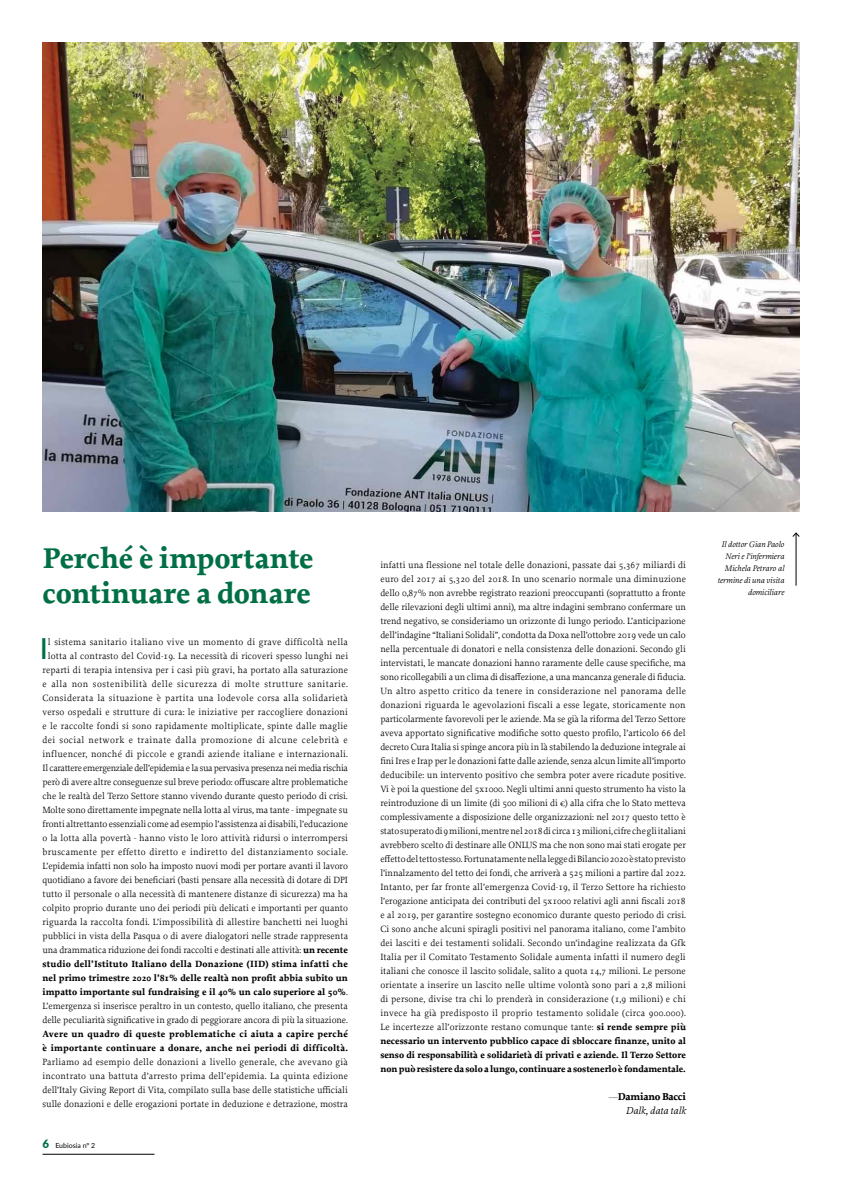
<style>
.page{position:relative;width:842px;height:1191px;background:#fff}
.page>*{position:absolute;margin:0;border:0;box-sizing:border-box;transform-origin:0 0}
.t1{font:700 30px/35px "Proforma";letter-spacing:-.01em;color:#006f45}
.t2{font:500 29px "Lato";color:#006f45}
.t3{font:italic 10.5px/14px "Proforma";letter-spacing:.005em;color:#000;text-align:right}
.t4{font:9.5px/14px "Proforma";letter-spacing:.005em;color:#000;text-align:justify}
.t5{font:700 9.5px/14px "Proforma";letter-spacing:.03em;color:#000}
.t6{font:italic 8.5px/12px "Proforma";color:#000;text-align:right}
.t7{font:7px "Lato";color:#000}
.s1{font-weight:700}
.s2{font-weight:900;font-size:12px;color:#006f45}
.s3{font-weight:300;font-style:normal;font-size:9px}
.s4{font-weight:700;font-style:normal}
</style>
<div class="page">
<hr style="left:43px;top:1154px;width:111px;height:1px;background:#000">
<img style="left:43px;top:43px;width:756px;height:469px">
<hr style="left:796px;top:533px;width:1px;height:52px;background:#000">
<svg style="left:792px;top:532px;width:8px;height:5px"></svg>
<h1 class="t1" style="left:43px;top:540px;width:272px">Perché è importante continuare a donare</h1>
<h2 class="t2" style="left:40px;top:627px;width:10px">I</h2>
<p class="t4" style="left:43px;top:634px;width:307px;text-align:center">l sistema sanitario italiano vive un momento di grave difficoltà nella lotta al contrasto del Covid-19. La necessità di ricoveri spesso lunghi nei reparti di terapia intensiva per i casi più gravi, ha portato alla saturazione e alla non sostenibilità delle sicurezza di molte strutture sanitarie.<br>Considerata la situazione è partita una lodevole corsa alla solidarietà verso ospedali e strutture di cura: le iniziative per raccogliere donazioni e le raccolte fondi si sono rapidamente moltiplicate, spinte dalle maglie dei social network e trainate dalla promozione di alcune celebrità e influencer, nonché di piccole e grandi aziende italiane e internazionali.<br>Il carattere emergenziale dell’epidemia e la sua pervasiva presenza nei media rischia però di avere altre conseguenze sul breve periodo: offuscare altre problematiche che le realtà del Terzo Settore stanno vivendo durante questo periodo di crisi.<br>Molte sono direttamente impegnate nella lotta al virus, ma tante - impegnate su fronti altrettanto essenziali come ad esempio l’assistenza ai disabili, l’educazione o la lotta alla povertà - hanno visto le loro attività ridursi o interrompersi bruscamente per effetto diretto e indiretto del distanziamento sociale.<br>L’epidemia infatti non solo ha imposto nuovi modi per portare avanti il lavoro quotidiano a favore dei beneficiari (basti pensare alla necessità di dotare di DPI tutto il personale o alla necessità di mantenere distanze di sicurezza) ma ha colpito proprio durante uno dei periodi più delicati e importanti per quanto riguarda la raccolta fondi. L’impossibilità di allestire banchetti nei luoghi pubblici in vista della Pasqua o di avere dialogatori nelle strade rappresenta una drammatica riduzione dei fondi raccolti e destinati alle attività: <span class="s1">un recente studio dell’Istituto Italiano della Donazione (IID) stima infatti che nel primo trimestre 2020 l’81% delle realtà non profit abbia subito un impatto importante sul fundraising e il 40% un calo superiore al 50%</span>.<br>L’emergenza si inserisce peraltro in un contesto, quello italiano, che presenta delle peculiarità significative in grado di peggiorare ancora di più la situazione.</p>
<p class="t5" style="left:43px;top:1027px;width:307px">Avere un quadro di queste problematiche ci aiuta a capire perché è importante continuare a donare, anche nei periodi di difficoltà.</p>
<p class="t4" style="left:43px;top:1054px;width:307px">Parliamo ad esempio delle donazioni a livello generale, che avevano già incontrato una battuta d’arresto prima dell’epidemia. La quinta edizione dell’Italy Giving Report di Vita, compilato sulla base delle statistiche ufficiali sulle donazioni e delle erogazioni portate in deduzione e detrazione, mostra</p>
<p class="t7" style="left:43px;top:1140px;width:54px"><span class="s2">6</span> Eubiosia n° 2</p>
<p class="t4" style="left:380px;top:557px;width:307px">infatti una flessione nel totale delle donazioni, passate dai 5,367 miliardi di euro del 2017 ai 5,320 del 2018. In uno scenario normale una diminuzione dello 0,87% non avrebbe registrato reazioni preoccupanti (soprattutto a fronte delle rilevazioni degli ultimi anni), ma altre indagini sembrano confermare un trend negativo, se consideriamo un orizzonte di lungo periodo. L’anticipazione dell’indagine “Italiani Solidali”, condotta da Doxa nell’ottobre 2019 vede un calo nella percentuale di donatori e nella consistenza delle donazioni. Secondo gli intervistati, le mancate donazioni hanno raramente delle cause specifiche, ma sono ricollegabili a un clima di disaffezione, a una mancanza generale di fiducia.<br>Un altro aspetto critico da tenere in considerazione nel panorama delle donazioni riguarda le agevolazioni fiscali a esse legate, storicamente non particolarmente favorevoli per le aziende. Ma se già la riforma del Terzo Settore aveva apportato significative modifiche sotto questo profilo, l’articolo 66 del decreto Cura Italia si spinge ancora più in là stabilendo la deduzione integrale ai fini Ires e Irap per le donazioni fatte dalle aziende, senza alcun limite all’importo deducibile: un intervento positivo che sembra poter avere ricadute positive.<br>Vi è poi la questione del 5x1000. Negli ultimi anni questo strumento ha visto la reintroduzione di un limite (di 500 milioni di €) alla cifra che lo Stato metteva complessivamente a disposizione delle organizzazioni: nel 2017 questo tetto è stato superato di 9 milioni, mentre nel 2018 di circa 13 milioni, cifre che gli italiani avrebbero scelto di destinare alle ONLUS ma che non sono mai stati erogate per effetto del tetto stesso. Fortunatamente nella legge di Bilancio 2020 è stato previsto l’innalzamento del tetto dei fondi, che arriverà a 525 milioni a partire dal 2022.<br>Intanto, per far fronte all’emergenza Covid-19, il Terzo Settore ha richiesto l’erogazione anticipata dei contributi del 5x1000 relativi agli anni fiscali 2018 e al 2019, per garantire sostegno economico durante questo periodo di crisi.<br>Ci sono anche alcuni spiragli positivi nel panorama italiano, come l’ambito dei lasciti e dei testamenti solidali. Secondo un’indagine realizzata da Gfk Italia per il Comitato Testamento Solidale aumenta infatti il numero degli italiani che conosce il lascito solidale, salito a quota 14,7 milioni. Le persone orientate a inserire un lascito nelle ultime volontà sono pari a 2,8 milioni di persone, divise tra chi lo prenderà in considerazione (1,9 milioni) e chi invece ha già predisposto il proprio testamento solidale (circa 900.000).<br>Le incertezze all’orizzonte restano comunque tante: <span class="s1">si rende sempre più necessario un intervento pubblico capace di sbloccare finanze, unito al senso di responsabilità e solidarietà di privati e aziende. Il Terzo Settore non può resistere da solo a lungo, continuare a sostenerlo è fondamentale.</span></p>
<p class="t3" style="left:609px;top:1089px;width:79px"><span class="s3">—</span><span class="s4">Damiano Bacci<br></span>Dalk, data talk</p>
<p class="t6" style="left:717px;top:538px;width:68px">Il dottor Gian Paolo<br>Neri e l’infermiera<br>Michela Petraro al termine di una visita domiciliare</p>
</div>
